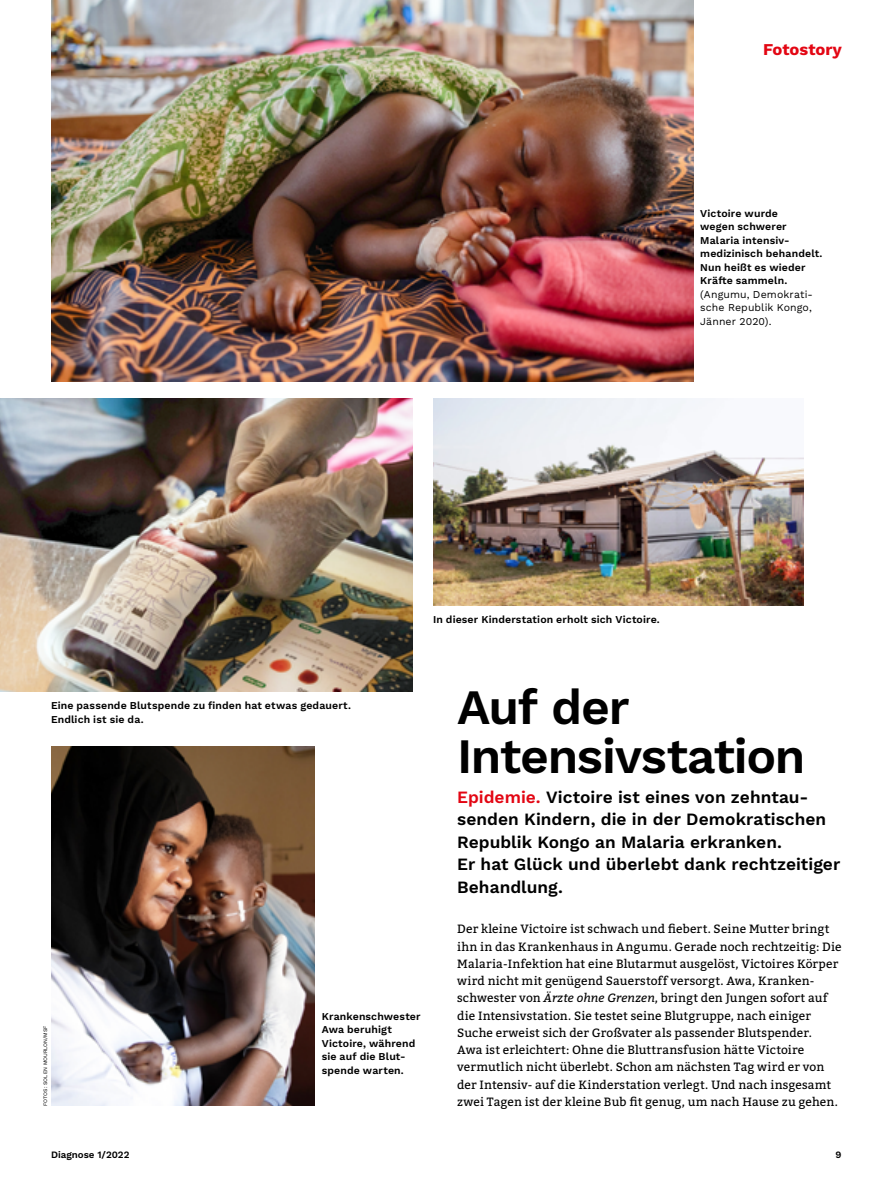
<style>
.page{position:relative;width:893px;height:1191px;background:#fff}
.page>*{position:absolute;margin:0;border:0;box-sizing:border-box;transform-origin:0 0}
.t1{font:600 49.5px/49.5px "Work Sans";letter-spacing:-.025em;color:#000}
.t2{font:600 17.25px/22.5px "Work Sans";color:#000}
.t3{font:700 16.5px "Work Sans";color:#e30613}
.t4{font:12px/17.2px "Bitter";letter-spacing:.01em;color:#000}
.t5{font:600 10.5px/13.5px "Work Sans";letter-spacing:.01em;color:#000}
.t6{font:10.5px/13.5px "Work Sans";letter-spacing:.01em;color:#000;text-align:justify}
.t7{font:600 9.75px "Work Sans";color:#000}
.t8{font:5.25px "Work Sans";color:#000}
.s1{color:#e30613}
.s2{font-style:italic}
</style>
<div class="page">
<img style="left:433px;top:398px;width:370px;height:207px">
<img style="left:51px;top:0;width:642px;height:381px">
<img style="left:0;top:398px;width:412px;height:294px">
<img style="left:51px;top:747px;width:264px;height:359px">
<h3 class="t3" style="left:763px;top:40px;width:80px">Fotostory</h3>
<p class="t5" style="left:700px;top:207px;width:124px">Victoire wurde<br>wegen schwerer<br>Malaria intensiv&shy;medizinisch behandelt.<br>Nun heißt es wieder<br>Kräfte sammeln.</p>
<p class="t6" style="left:700px;top:288px;width:114px">(Angumu, Demokrati&shy;sche Republik Kongo, Jänner 2020).</p>
<p class="t5" style="left:433px;top:613px;width:228px">In dieser Kinderstation erholt sich Victoire.</p>
<p class="t5" style="left:51px;top:699px;width:302px">Eine passende Blutspende zu finden hat etwas gedauert.<br>Endlich ist sie da.</p>
<p class="t8" style="left:42px;top:1106px;width:82px;rotate:-90deg">FOTOS: SOLEN MOURLON/MSF</p>
<p class="t5" style="left:322px;top:1009px;width:100px">Krankenschwester<br>Awa beruhigt<br>Victoire, während sie auf die Blut&shy;spende warten.</p>
<h1 class="t1" style="left:457px;top:684px;width:350px">Auf der<br>Intensivstation</h1>
<h2 class="t2" style="left:457px;top:786px;width:385px"><span class="s1">Epidemie.</span> Victoire ist eines von zehntau&shy;senden Kindern, die in der Demokratischen Republik Kongo an Malaria erkranken.<br>Er hat Glück und überlebt dank rechtzeitiger Behandlung.</h2>
<p class="t4" style="left:457px;top:920px;width:386px">Der kleine Victoire ist schwach und fiebert. Seine Mutter bringt ihn in das Krankenhaus in Angumu. Gerade noch rechtzeitig: Die Malaria-Infektion hat eine Blutarmut ausgelöst, Victoires Körper wird nicht mit genügend Sauerstoff versorgt. Awa, Kranken&shy;schwester von <span class="s2">Ärzte ohne Grenzen</span>, bringt den Jungen sofort auf die Intensivstation. Sie testet seine Blutgruppe, nach einiger Suche erweist sich der Großvater als passender Blutspender.<br>Awa ist erleichtert: Ohne die Bluttransfusion hätte Victoire vermutlich nicht überlebt. Schon am nächsten Tag wird er von der Intensiv- auf die Kinderstation verlegt. Und nach insgesamt zwei Tagen ist der kleine Bub fit genug, um nach Hause zu gehen.</p>
<p class="t7" style="left:51px;top:1148px;width:80px">Diagnose 1/2022</p>
<p class="t7" style="left:836px;top:1148px;width:8px">9</p>
</div>
